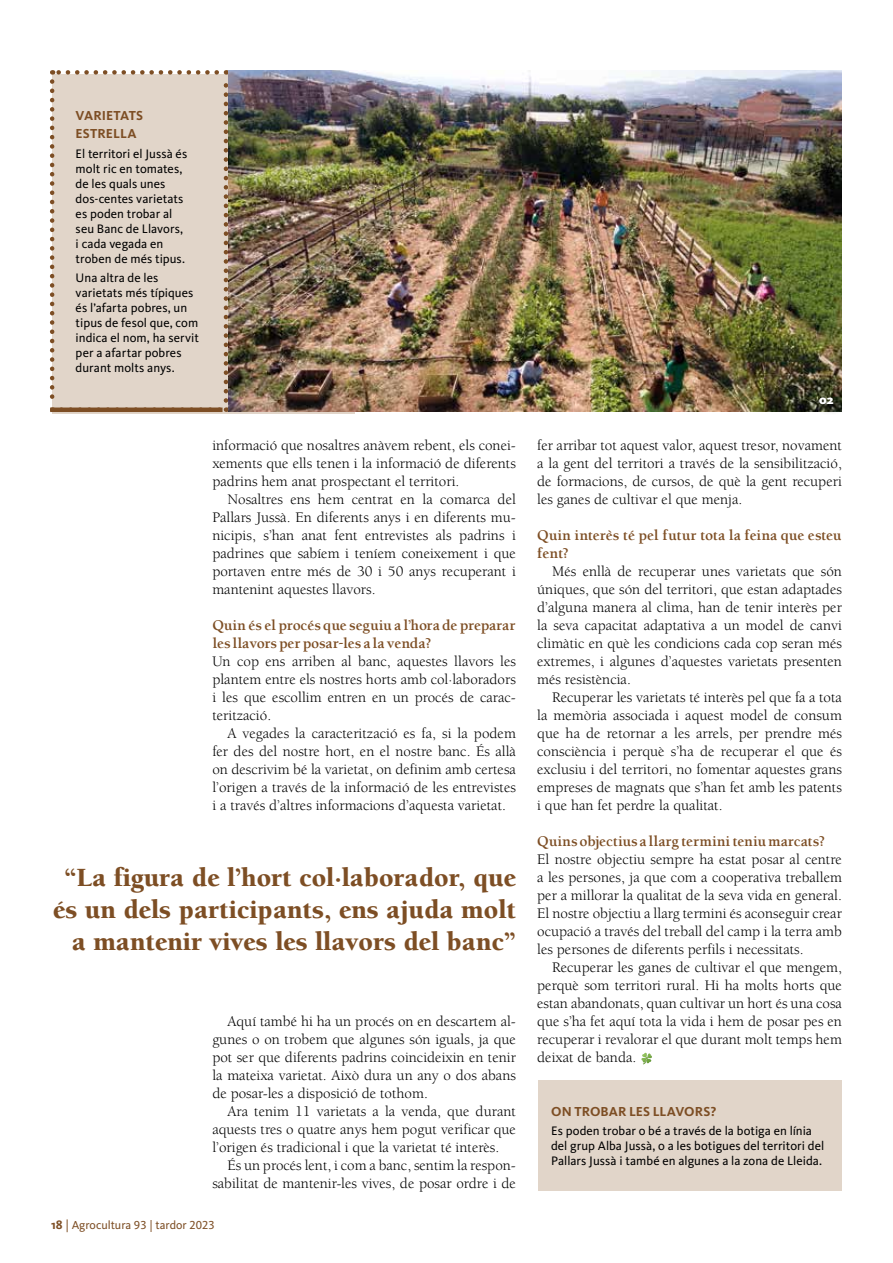
<style>
.page{position:relative;width:893px;height:1263px;background:#fff}
.page>*{position:absolute;margin:0;border:0;box-sizing:border-box;transform-origin:0 0}
.t1{font:900 27px/31.5px "Berkeley";color:#7d4e24;text-align:right}
.t2{font:15px/18px "Berkeley Std";color:#000;text-align:justify}
.t3{font:700 13.5px/18px "Berkeley Oldstyle";letter-spacing:-.025em;color:#7d4e24}
.t4{font:700 13.5px/18px "Kievit OT";letter-spacing:.005em;color:#7d4e24}
.t5{font:12.75px/15px "Kievit OT";color:#000}
.t6{font:900 12.75px "Kievit OT";color:#fff}
.t7{font:12px "Kievit OT";color:#7d4e24}
.s1{font-weight:700;font-size:12.75px}
.s2{font-size:12.75px}
</style>
<div class="page">
<hr style="left:892px;top:0;width:1px;height:234px;background:#7d4e24">
<div style="left:52px;top:74px;width:303px;height:340px;background:#e1d5c9"></div>
<svg style="left:50px;top:81px;width:4px;height:318px"></svg>
<svg style="left:223px;top:407px;width:4px;height:5px"></svg>
<svg style="left:224px;top:70px;width:4px;height:330px"></svg>
<svg style="left:52px;top:70px;width:165px;height:5px"></svg>
<div style="left:50px;top:407px;width:173px;height:5px;background:#7d4e24"></div>
<img style="left:228px;top:70px;width:614px;height:342px">
<div style="left:814px;top:393px;width:29px;height:22px;background:#000;opacity:.75"></div>
<div style="left:538px;top:1080px;width:304px;height:110px;background:#e1d5c9"></div>
<p class="t4" style="left:76px;top:107px;width:69px">VARIETATS<br>ESTRELLA</p>
<p class="t5" style="left:76px;top:146px;width:113px">El territori el Jussà és molt ric en tomates, de les quals unes dos-centes varietats es poden trobar al seu Banc de Llavors, i cada vegada en troben de més tipus.</p>
<p class="t5" style="left:76px;top:270px;width:125px">Una altra de les varietats més típiques és l’afarta pobres, un tipus de fesol que, com indica el nom, ha servit per a afartar pobres durant molts anys.</p>
<p class="t2" style="left:212px;top:437px;width:305px">informació que nosaltres anàvem rebent, els conei&shy;xements que ells tenen i la informació de diferents padrins hem anat prospectant el territori.</p>
<p class="t2" style="left:212px;top:491px;width:305px;text-indent:15px">Nosaltres ens hem centrat en la comarca del Pallars Jussà. En diferents anys i en diferents mu&shy;nicipis, s’han anat fent entrevistes als padrins i padrines que sabíem i teníem coneixement i que portaven entre més de 30 i 50 anys recuperant i mantenint aquestes llavors.</p>
<p class="t3" style="left:212px;top:616px;width:305px">Quin és el procés que seguiu a l’hora de preparar les llavors per posar-les a la venda?</p>
<p class="t2" style="left:212px;top:653px;width:305px">Un cop ens arriben al banc, aquestes llavors les plantem entre els nostres horts amb col·laboradors i les que escollim entren en un procés de carac&shy;terització.</p>
<p class="t2" style="left:212px;top:725px;width:305px;text-indent:15px">A vegades la caracterització es fa, si la podem fer des del nostre hort, en el nostre banc. És allà on descrivim bé la varietat, on definim amb certesa l’origen a través de la informació de les entrevistes i a través d’altres informacions d’aquesta varietat.</p>
<h1 class="t1" style="left:53px;top:863px;width:464px">“La figura de l’hort col·laborador, que és un dels participants, ens ajuda molt a mantenir vives les llavors del banc”</h1>
<p class="t2" style="left:212px;top:1013px;width:305px;text-indent:15px">Aquí també hi ha un procés on en descartem al&shy;gunes o on trobem que algunes són iguals, ja que pot ser que diferents padrins coincideixin en tenir la mateixa varietat. Això dura un any o dos abans de posar-les a disposició de tothom.</p>
<p class="t2" style="left:212px;top:1103px;width:305px;text-indent:15px">Ara tenim 11 varietats a la venda, que durant aquests tres o quatre anys hem pogut verificar que l’origen és tradicional i que la varietat té interès.</p>
<p class="t2" style="left:212px;top:1157px;width:305px;text-align:right">És un procés lent, i com a banc, sentim la respon&shy;sabilitat de mantenir-les vives, de posar ordre i de</p>
<p class="t7" style="left:51px;top:1218px;width:165px"><span class="s1">18</span> <span class="s2">|</span> Agrocultura 93 | tardor 2023</p>
<p class="t6" style="left:819px;top:392px;width:16px">02</p>
<p class="t2" style="left:537px;top:437px;width:306px">fer arribar tot aquest valor, aquest tresor, novament a la gent del territori a través de la sensibilització, de formacions, de cursos, de què la gent recuperi les ganes de cultivar el que menja.</p>
<p class="t3" style="left:537px;top:526px;width:306px">Quin interès té pel futur tota la feina que esteu fent?</p>
<p class="t2" style="left:537px;top:563px;width:306px;text-indent:15px">Més enllà de recuperar unes varietats que són úniques, que són del territori, que estan adaptades d’alguna manera al clima, han de tenir interès per la seva capacitat adaptativa a un model de canvi climàtic en què les condicions cada cop seran més extremes, i algunes d’aquestes varietats presenten més resistència.</p>
<p class="t2" style="left:537px;top:689px;width:306px;text-indent:15px">Recuperar les varietats té interès pel que fa a tota la memòria associada i aquest model de consum que ha de retornar a les arrels, per prendre més consciència i perquè s’ha de recuperar el que és exclusiu i del territori, no fomentar aquestes grans empreses de magnats que s’han fet amb les patents i que han fet perdre la qualitat.</p>
<p class="t3" style="left:537px;top:832px;width:289px">Quins objectius a llarg termini teniu marcats?</p>
<p class="t2" style="left:537px;top:851px;width:306px">El nostre objectiu sempre ha estat posar al centre a les persones, ja que com a cooperativa treballem per a millorar la qualitat de la seva vida en general.<br>El nostre objectiu a llarg termini és aconseguir crear ocupació a través del treball del camp i la terra amb les persones de diferents perfils i necessitats.</p>
<p class="t2" style="left:537px;top:959px;width:306px;text-indent:15px">Recuperar les ganes de cultivar el que mengem, perquè som territori rural. Hi ha molts horts que estan abandonats, quan cultivar un hort és una cosa que s’ha fet aquí tota la vida i hem de posar pes en recuperar i revalorar el que durant molt temps hem deixat de banda.</p>
<p class="t4" style="left:551px;top:1102px;width:167px">ON TROBAR LES LLAVORS?</p>
<p class="t5" style="left:551px;top:1123px;width:275px">Es poden trobar o bé a través de la botiga en línia del grup Alba Jussà, o a les botigues del territori del<br>Pallars Jussà i també en algunes a la zona de Lleida.</p>
</div>
